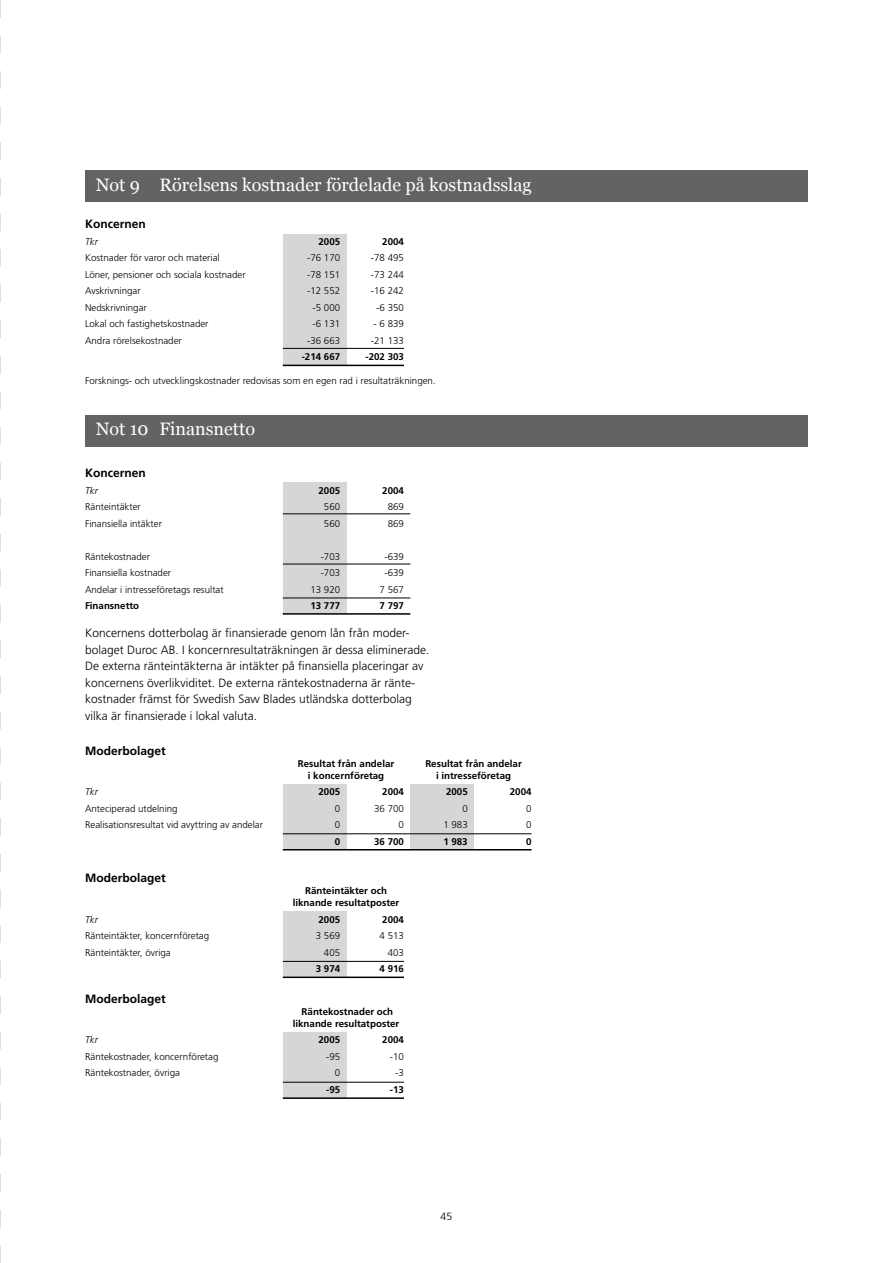
<style>
.page{position:relative;width:893px;height:1263px;background:#fff}
.page>*{position:absolute;margin:0;border:0;box-sizing:border-box;transform-origin:0 0}
.t1{font:18px "Georgia";color:#fff}
.t2{font:300 12px/16.5px "Frutiger";color:#000}
.t3{font:700 12px "Frutiger";color:#000}
.t4{font:300 10.5px "Frutiger";color:#000}
.t5{font:300 9.75px "Frutiger";color:#000}
.t6{font:700 9.75px/12px "Frutiger";color:#000;text-align:center}
.t7{font:italic 300 9.75px "Frutiger";color:#000}
</style>
<div class="page">
<svg style="left:0;top:0;width:1px;height:1263px"></svg>
<div style="left:283px;top:234px;width:64px;height:131px;background:#d6d6d6"></div>
<div style="left:283px;top:1032px;width:64px;height:66px;background:#d6d6d6"></div>
<hr style="left:283px;top:1082px;width:121px;height:1px;background:#000">
<hr style="left:283px;top:1097px;width:121px;height:2px;background:#000">
<div style="left:283px;top:911px;width:64px;height:66px;background:#d6d6d6"></div>
<div style="left:283px;top:483px;width:64px;height:131px;background:#d6d6d6"></div>
<div style="left:410px;top:784px;width:64px;height:65px;background:#d6d6d6"></div>
<div style="left:283px;top:784px;width:64px;height:65px;background:#d6d6d6"></div>
<div style="left:85px;top:415px;width:723px;height:31px;background:#636363"></div>
<hr style="left:283px;top:833px;width:248px;height:1px;background:#000">
<hr style="left:283px;top:849px;width:248px;height:1px;background:#000">
<div style="left:85px;top:170px;width:723px;height:32px;background:#636363"></div>
<hr style="left:283px;top:598px;width:127px;height:1px;background:#000">
<hr style="left:283px;top:613px;width:127px;height:2px;background:#000">
<hr style="left:283px;top:961px;width:121px;height:1px;background:#000">
<hr style="left:283px;top:976px;width:121px;height:2px;background:#000">
<hr style="left:283px;top:514px;width:127px;height:1px;background:#000">
<hr style="left:283px;top:564px;width:127px;height:1px;background:#000">
<hr style="left:283px;top:348px;width:121px;height:1px;background:#000">
<hr style="left:283px;top:365px;width:121px;height:1px;background:#000">
<h1 class="t1" style="left:96px;top:174px;width:437px">Not 9 Rörelsens kostnader fördelade på kostnadsslag</h1>
<p class="t3" style="left:85px;top:217px;width:62px">Koncernen</p>
<p class="t7" style="left:85px;top:236px;width:14px">Tkr</p>
<p class="t6" style="left:318px;top:235px;width:23px">2005</p>
<p class="t6" style="left:382px;top:235px;width:23px">2004</p>
<p class="t5" style="left:85px;top:252px;width:136px">Kostnader för varor och material</p>
<p class="t5" style="left:307px;top:252px;width:35px">-76 170</p>
<p class="t5" style="left:371px;top:252px;width:35px">-78 495</p>
<p class="t5" style="left:85px;top:269px;width:162px">Löner, pensioner och sociala kostnader</p>
<p class="t5" style="left:307px;top:269px;width:35px">-78 151</p>
<p class="t5" style="left:371px;top:269px;width:35px">-73 244</p>
<p class="t5" style="left:85px;top:285px;width:57px">Avskrivningar</p>
<p class="t5" style="left:307px;top:285px;width:35px">-12 552</p>
<p class="t5" style="left:371px;top:285px;width:35px">-16 242</p>
<p class="t5" style="left:85px;top:302px;width:63px">Nedskrivningar</p>
<p class="t5" style="left:313px;top:302px;width:29px">-5 000</p>
<p class="t5" style="left:376px;top:302px;width:29px">-6 350</p>
<p class="t5" style="left:85px;top:318px;width:125px">Lokal och fastighetskostnader</p>
<p class="t5" style="left:313px;top:318px;width:29px">-6 131</p>
<p class="t5" style="left:374px;top:318px;width:32px">- 6 839</p>
<p class="t5" style="left:85px;top:335px;width:98px">Andra rörelsekostnader</p>
<p class="t5" style="left:307px;top:335px;width:35px">-36 663</p>
<p class="t5" style="left:371px;top:335px;width:35px">-21 133</p>
<p class="t6" style="left:302px;top:351px;width:40px">-214 667</p>
<p class="t6" style="left:365px;top:351px;width:40px">-202 303</p>
<p class="t5" style="left:85px;top:375px;width:352px">Forsknings- och utvecklingskostnader redovisas som en egen rad i resultaträkningen.</p>
<h1 class="t1" style="left:96px;top:419px;width:161px">Not 10 Finansnetto</h1>
<p class="t3" style="left:85px;top:466px;width:62px">Koncernen</p>
<p class="t7" style="left:85px;top:485px;width:14px">Tkr</p>
<p class="t6" style="left:318px;top:484px;width:23px">2005</p>
<p class="t6" style="left:382px;top:484px;width:23px">2004</p>
<p class="t5" style="left:85px;top:501px;width:57px">Ränteintäkter</p>
<p class="t5" style="left:324px;top:501px;width:18px">560</p>
<p class="t5" style="left:388px;top:501px;width:18px">869</p>
<p class="t5" style="left:85px;top:518px;width:78px">Finansiella intäkter</p>
<p class="t5" style="left:324px;top:518px;width:18px">560</p>
<p class="t5" style="left:388px;top:518px;width:18px">869</p>
<p class="t5" style="left:85px;top:551px;width:67px">Räntekostnader</p>
<p class="t5" style="left:321px;top:551px;width:21px">-703</p>
<p class="t5" style="left:384px;top:551px;width:21px">-639</p>
<p class="t5" style="left:85px;top:567px;width:88px">Finansiella kostnader</p>
<p class="t5" style="left:321px;top:567px;width:21px">-703</p>
<p class="t5" style="left:384px;top:567px;width:21px">-639</p>
<p class="t5" style="left:85px;top:584px;width:140px">Andelar i intresseföretags resultat</p>
<p class="t5" style="left:310px;top:584px;width:31px">13 920</p>
<p class="t5" style="left:380px;top:584px;width:26px">7 567</p>
<p class="t6" style="left:85px;top:600px;width:56px">Finansnetto</p>
<p class="t6" style="left:310px;top:600px;width:31px">13 777</p>
<p class="t6" style="left:380px;top:600px;width:26px">7 797</p>
<p class="t2" style="left:85px;top:625px;width:346px">Koncernens dotterbolag är finansierade genom lån från moder&shy;bolaget Duroc AB. I koncernresultaträkningen är dessa eliminerade.<br>De externa ränteintäkterna är intäkter på finansiella placeringar av koncernens överlikviditet. De externa räntekostnaderna är ränte&shy;kostnader främst för Swedish Saw Blades utländska dotterbolag vilka är finansierade i lokal valuta.</p>
<p class="t3" style="left:85px;top:743px;width:82px">Moderbolaget</p>
<p class="t6" style="left:298px;top:757px;width:98px">Resultat från andelar</p>
<p class="t6" style="left:425px;top:757px;width:98px">Resultat från andelar</p>
<p class="t6" style="left:308px;top:769px;width:78px">i koncernföretag</p>
<p class="t6" style="left:436px;top:769px;width:76px">i intresseföretag</p>
<p class="t7" style="left:85px;top:786px;width:14px">Tkr</p>
<p class="t6" style="left:318px;top:785px;width:23px">2005</p>
<p class="t6" style="left:382px;top:785px;width:23px">2004</p>
<p class="t6" style="left:446px;top:785px;width:23px">2005</p>
<p class="t6" style="left:510px;top:785px;width:23px">2004</p>
<p class="t5" style="left:85px;top:803px;width:94px">Anteciperad utdelning</p>
<p class="t5" style="left:335px;top:803px;width:7px">0</p>
<p class="t5" style="left:374px;top:803px;width:31px">36 700</p>
<p class="t5" style="left:462px;top:803px;width:7px">0</p>
<p class="t5" style="left:526px;top:803px;width:7px">0</p>
<p class="t5" style="left:85px;top:819px;width:180px">Realisationsresultat vid avyttring av andelar</p>
<p class="t5" style="left:335px;top:819px;width:7px">0</p>
<p class="t5" style="left:399px;top:819px;width:7px">0</p>
<p class="t5" style="left:443px;top:819px;width:26px">1 983</p>
<p class="t5" style="left:526px;top:819px;width:7px">0</p>
<p class="t6" style="left:335px;top:835px;width:7px">0</p>
<p class="t6" style="left:374px;top:835px;width:31px">36 700</p>
<p class="t6" style="left:443px;top:835px;width:26px">1 983</p>
<p class="t6" style="left:526px;top:835px;width:7px">0</p>
<p class="t3" style="left:85px;top:871px;width:82px">Moderbolaget</p>
<p class="t6" style="left:293px;top:885px;width:108px">Ränteintäkter och liknande resultatposter</p>
<p class="t7" style="left:85px;top:914px;width:14px">Tkr</p>
<p class="t6" style="left:318px;top:913px;width:23px">2005</p>
<p class="t6" style="left:382px;top:913px;width:23px">2004</p>
<p class="t5" style="left:85px;top:930px;width:126px">Ränteintäkter, koncernföretag</p>
<p class="t5" style="left:316px;top:930px;width:26px">3 569</p>
<p class="t5" style="left:380px;top:930px;width:26px">4 513</p>
<p class="t5" style="left:85px;top:947px;width:87px">Ränteintäkter, övriga</p>
<p class="t5" style="left:324px;top:947px;width:18px">405</p>
<p class="t5" style="left:388px;top:947px;width:18px">403</p>
<p class="t6" style="left:316px;top:963px;width:26px">3 974</p>
<p class="t6" style="left:380px;top:963px;width:26px">4 916</p>
<p class="t3" style="left:85px;top:991px;width:82px">Moderbolaget</p>
<p class="t6" style="left:293px;top:1005px;width:108px">Räntekostnader och liknande resultatposter</p>
<p class="t7" style="left:85px;top:1034px;width:14px">Tkr</p>
<p class="t6" style="left:318px;top:1034px;width:23px">2005</p>
<p class="t6" style="left:382px;top:1034px;width:23px">2004</p>
<p class="t5" style="left:85px;top:1051px;width:135px">Räntekostnader, koncernföretag</p>
<p class="t5" style="left:326px;top:1051px;width:16px">-95</p>
<p class="t5" style="left:390px;top:1051px;width:16px">-10</p>
<p class="t5" style="left:85px;top:1067px;width:96px">Räntekostnader, övriga</p>
<p class="t5" style="left:335px;top:1067px;width:7px">0</p>
<p class="t5" style="left:395px;top:1067px;width:10px">-3</p>
<p class="t6" style="left:326px;top:1083px;width:16px">-95</p>
<p class="t6" style="left:390px;top:1083px;width:16px">-13</p>
<p class="t4" style="left:441px;top:1210px;width:13px">45</p>
</div>
